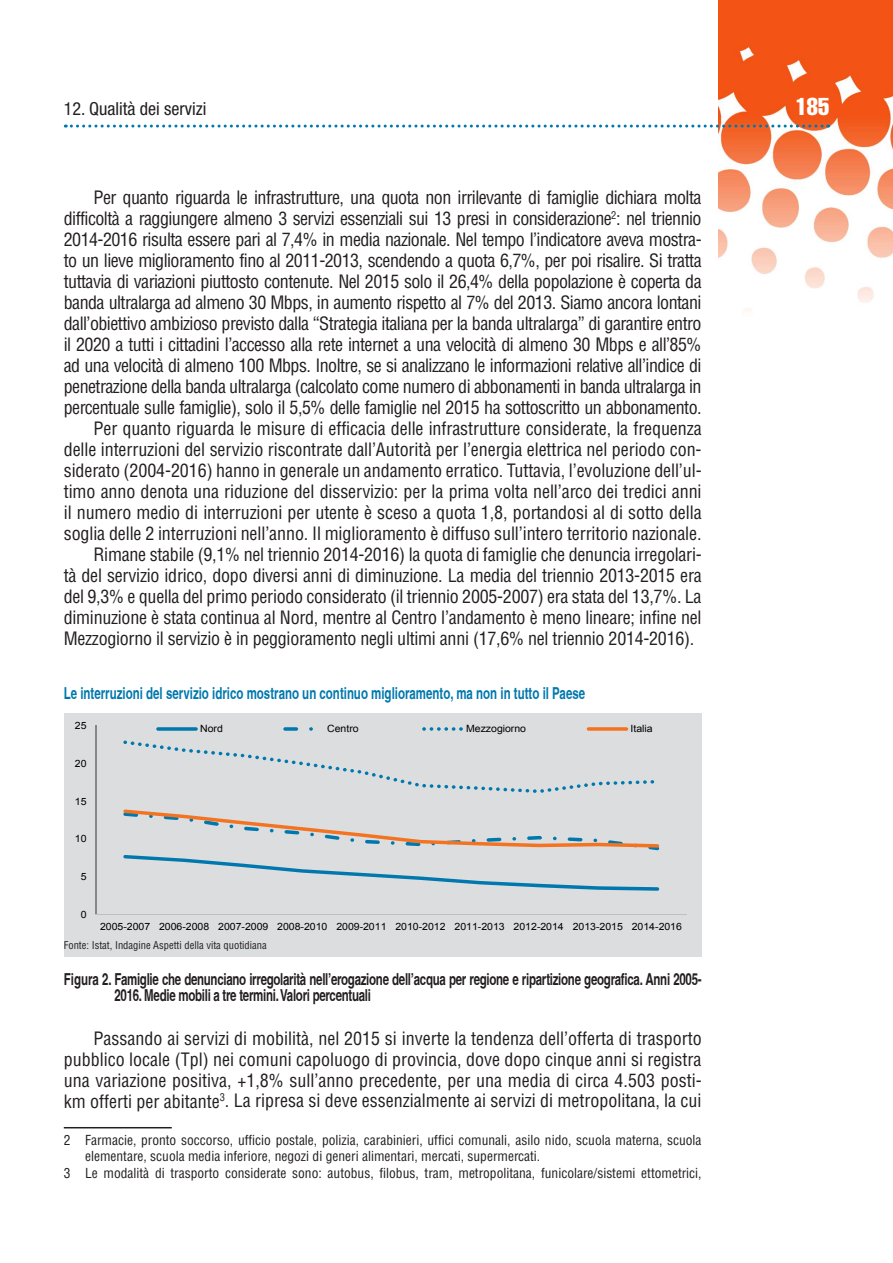
<style>
.page{position:relative;width:893px;height:1263px;background:#fff}
.page>*{position:absolute;margin:0;border:0;box-sizing:border-box;transform-origin:0 0}
.t1{font:24px "Helvetica LT Std Comp";color:#fff}
.t2{font:condensed 18px/21px "Helvetica LT Std";letter-spacing:-.015em;color:#231f20;text-align:justify}
.t3{font:condensed 18px "Helvetica Neue LT Std";color:#231f20}
.t4{font:700 condensed 16.5px/16.5px "Helvetica";letter-spacing:-.02em;color:#231f20;scale:.85 1}
.t5{font:700 condensed 16.5px "Helvetica";color:#0078ae;scale:.85 1}
.t6{font:condensed 13.5px "Helvetica LT Std";color:#231f20}
.t7{font:condensed 10.5px "Helvetica LT Std";color:#231f20}
.t8{font:10.05px "Arial";color:#000;scale:1.05 1}
</style>
<div class="page">
<img style="left:719px;top:0;width:174px;height:312px">
<svg style="left:65px;top:125px;width:764px;height:3px"></svg>
<hr style="left:64px;top:1127px;width:108px;height:1px;background:#231f20">
<div style="left:64px;top:713px;width:638px;height:243px;background:#dcdddf"></div>
<hr style="left:95px;top:726px;width:1px;height:189px;background:#868686">
<hr style="left:96px;top:914px;width:591px;height:1px;background:#bfbfbf">
<svg style="left:123px;top:740px;width:531px;height:53px"></svg>
<svg style="left:123px;top:809px;width:536px;height:82px"></svg>
<svg style="left:156px;top:727px;width:42px;height:4px"></svg>
<svg style="left:283px;top:727px;width:15px;height:4px"></svg>
<svg style="left:309px;top:727px;width:4px;height:4px"></svg>
<svg style="left:422px;top:727px;width:41px;height:4px"></svg>
<svg style="left:587px;top:727px;width:41px;height:4px"></svg>
<p class="t3" style="left:64px;top:98px;width:144px">12. Qualità dei servizi</p>
<h1 class="t1" style="left:796px;top:91px;width:35px">185</h1>
<p class="t2" style="left:94px;top:187px;width:609px">Per quanto riguarda le infrastrutture, una quota non irrilevante di famiglie dichiara molta</p>
<p class="t2" style="left:64px;top:208px;width:639px">difficoltà a raggiungere almeno 3 servizi essenziali sui 13 presi in considerazione<sup>2</sup>: nel triennio</p>
<p class="t2" style="left:64px;top:229px;width:639px">2014-2016 risulta essere pari al 7,4% in media nazionale. Nel tempo l’indicatore aveva mostra-</p>
<p class="t2" style="left:64px;top:250px;width:639px">to un lieve miglioramento fino al 2011-2013, scendendo a quota 6,7%, per poi risalire. Si tratta</p>
<p class="t2" style="left:64px;top:271px;width:639px">tuttavia di variazioni piuttosto contenute. Nel 2015 solo il 26,4% della popolazione è coperta da</p>
<p class="t2" style="left:64px;top:292px;width:639px">banda ultralarga ad almeno 30 Mbps, in aumento rispetto al 7% del 2013. Siamo ancora lontani</p>
<p class="t2" style="left:64px;top:313px;width:639px">dall’obiettivo ambizioso previsto dalla “Strategia italiana per la banda ultralarga” di garantire entro</p>
<p class="t2" style="left:64px;top:334px;width:639px">il 2020 a tutti i cittadini l’accesso alla rete internet a una velocità di almeno 30 Mbps e all’85%</p>
<p class="t2" style="left:64px;top:355px;width:639px">ad una velocità di almeno 100 Mbps. Inoltre, se si analizzano le informazioni relative all’indice di</p>
<p class="t2" style="left:64px;top:376px;width:639px">penetrazione della banda ultralarga (calcolato come numero di abbonamenti in banda ultralarga in</p>
<p class="t2" style="left:64px;top:397px;width:639px">percentuale sulle famiglie), solo il 5,5% delle famiglie nel 2015 ha sottoscritto un abbonamento.</p>
<p class="t2" style="left:94px;top:418px;width:610px">Per quanto riguarda le misure di efficacia delle infrastrutture considerate, la frequenza</p>
<p class="t2" style="left:64px;top:439px;width:639px">delle interruzioni del servizio riscontrate dall’Autorità per l’energia elettrica nel periodo con-</p>
<p class="t2" style="left:64px;top:460px;width:639px">siderato (2004-2016) hanno in generale un andamento erratico. Tuttavia, l’evoluzione dell’ul-</p>
<p class="t2" style="left:64px;top:481px;width:639px">timo anno denota una riduzione del disservizio: per la prima volta nell’arco dei tredici anni</p>
<p class="t2" style="left:64px;top:502px;width:639px">il numero medio di interruzioni per utente è sceso a quota 1,8, portandosi al di sotto della</p>
<p class="t2" style="left:64px;top:523px;width:639px">soglia delle 2 interruzioni nell’anno. Il miglioramento è diffuso sull’intero territorio nazionale.</p>
<p class="t2" style="left:94px;top:544px;width:610px">Rimane stabile (9,1% nel triennio 2014-2016) la quota di famiglie che denuncia irregolari-</p>
<p class="t2" style="left:64px;top:565px;width:639px">tà del servizio idrico, dopo diversi anni di diminuzione. La media del triennio 2013-2015 era</p>
<p class="t2" style="left:64px;top:586px;width:639px">del 9,3% e quella del primo periodo considerato (il triennio 2005-2007) era stata del 13,7%. La</p>
<p class="t2" style="left:64px;top:607px;width:639px">diminuzione è stata continua al Nord, mentre al Centro l’andamento è meno lineare; infine nel</p>
<p class="t2" style="left:64px;top:628px;width:632px">Mezzogiorno il servizio è in peggioramento negli ultimi anni (17,6% nel triennio 2014-2016).</p>
<p class="t5" style="left:64px;top:683px;width:615px">Le interruzioni del servizio idrico mostrano un continuo miglioramento, ma non in tutto il Paese</p>
<p class="t8" style="left:75px;top:719px;width:13px">25</p>
<p class="t8" style="left:75px;top:757px;width:13px">20</p>
<p class="t8" style="left:75px;top:794px;width:13px">15</p>
<p class="t8" style="left:75px;top:832px;width:13px">10</p>
<p class="t8" style="left:81px;top:870px;width:7px">5</p>
<p class="t8" style="left:81px;top:908px;width:7px">0</p>
<p class="t8" style="left:200px;top:722px;width:23px">Nord</p>
<p class="t8" style="left:327px;top:722px;width:32px">Centro</p>
<p class="t8" style="left:466px;top:722px;width:59px">Mezzogiorno</p>
<p class="t8" style="left:630px;top:722px;width:23px">Italia</p>
<p class="t8" style="left:100px;top:920px;width:556px">2005-2007 2006-2008 2007-2009 2008-2010 2009-2011 2010-2012 2011-2013 2012-2014 2013-2015 2014-2016</p>
<p class="t7" style="left:64px;top:938px;width:204px">Fonte: Istat, Indagine Aspetti della vita quotidiana</p>
<p class="t4" style="left:114px;top:970px;width:692px;text-indent:-51px">Figura 2. Famiglie che denunciano irregolarità nell’erogazione dell’acqua per regione e ripartizione geografica. Anni 2005-<br>2016. Medie mobili a tre termini. Valori percentuali</p>
<p class="t2" style="left:64px;top:1027px;width:639px;text-indent:30px">Passando ai servizi di mobilità, nel 2015 si inverte la tendenza dell’offerta di trasporto pubblico locale (Tpl) nei comuni capoluogo di provincia, dove dopo cinque anni si registra una variazione positiva, +1,8% sull’anno precedente, per una media di circa 4.503 posti&shy;km offerti per abitante<sup>3</sup>. La ripresa si deve essenzialmente ai servizi di metropolitana, la cui</p>
<p class="t6" style="left:64px;top:1131px;width:639px">2 Farmacie, pronto soccorso, ufficio postale, polizia, carabinieri, uffici comunali, asilo nido, scuola materna, scuola</p>
<p class="t6" style="left:85px;top:1147px;width:457px">elementare, scuola media inferiore, negozi di generi alimentari, mercati, supermercati.</p>
<p class="t6" style="left:64px;top:1164px;width:639px">3 Le modalità di trasporto considerate sono: autobus, filobus, tram, metropolitana, funicolare/sistemi ettometrici,</p>
</div>
